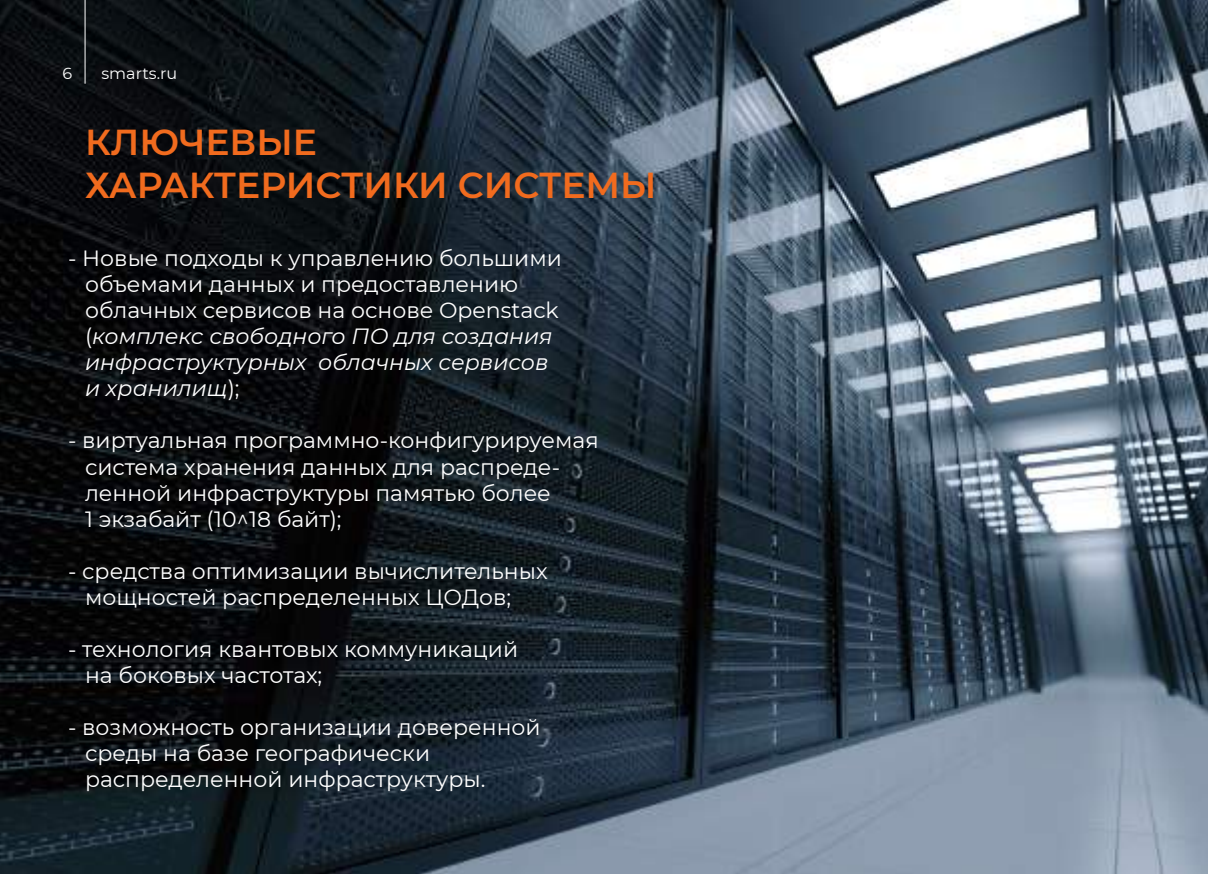
<style>
.page{position:relative;width:1208px;height:874px;background:#fff}
.page>*{position:absolute;margin:0;border:0;box-sizing:border-box;transform-origin:0 0}
.t1{font:600 36px/42px "Montserrat";color:#f16b1e}
.t2{font:22px/26px "Montserrat";color:#fff}
.t3{font:16px "Montserrat";color:#fff}
.s1{font-style:italic}
</style>
<div class="page">
<img style="left:0;top:0;width:1208px;height:873px">
<hr style="left:85px;top:0;width:1px;height:84px;background:#fff">
<p class="t3" style="left:62px;top:63px;width:11px">6</p>
<p class="t3" style="left:101px;top:63px;width:77px">smarts.ru</p>
<h1 class="t1" style="left:85px;top:120px;width:573px">КЛЮЧЕВЫЕ<br>ХАРАКТЕРИСТИКИ СИСТЕМЫ</h1>
<p class="t2" style="left:85px;top:244px;width:478px;text-indent:-17px">- Новые подходы к управлению большими объемами данных и предоставлению облачных сервисов на основе Openstack (<span class="s1">комплекс свободного ПО для создания инфраструктурных облачных сервисов и хранилищ</span>);</p>
<p class="t2" style="left:85px;top:426px;width:515px;text-indent:-17px">- виртуальная программно-конфигурируемая система хранения данных для распреде&shy;ленной инфраструктуры памятью более<br>1 экзабайт (10^18 байт);</p>
<p class="t2" style="left:85px;top:556px;width:464px;text-indent:-17px">- средства оптимизации вычислительных мощностей распределенных ЦОДов;</p>
<p class="t2" style="left:85px;top:634px;width:434px;text-indent:-17px">- технология квантовых коммуникаций на боковых частотах;</p>
<p class="t2" style="left:85px;top:712px;width:457px;text-indent:-17px">- возможность организации доверенной среды на базе географически распределенной инфраструктуры.</p>
</div>
